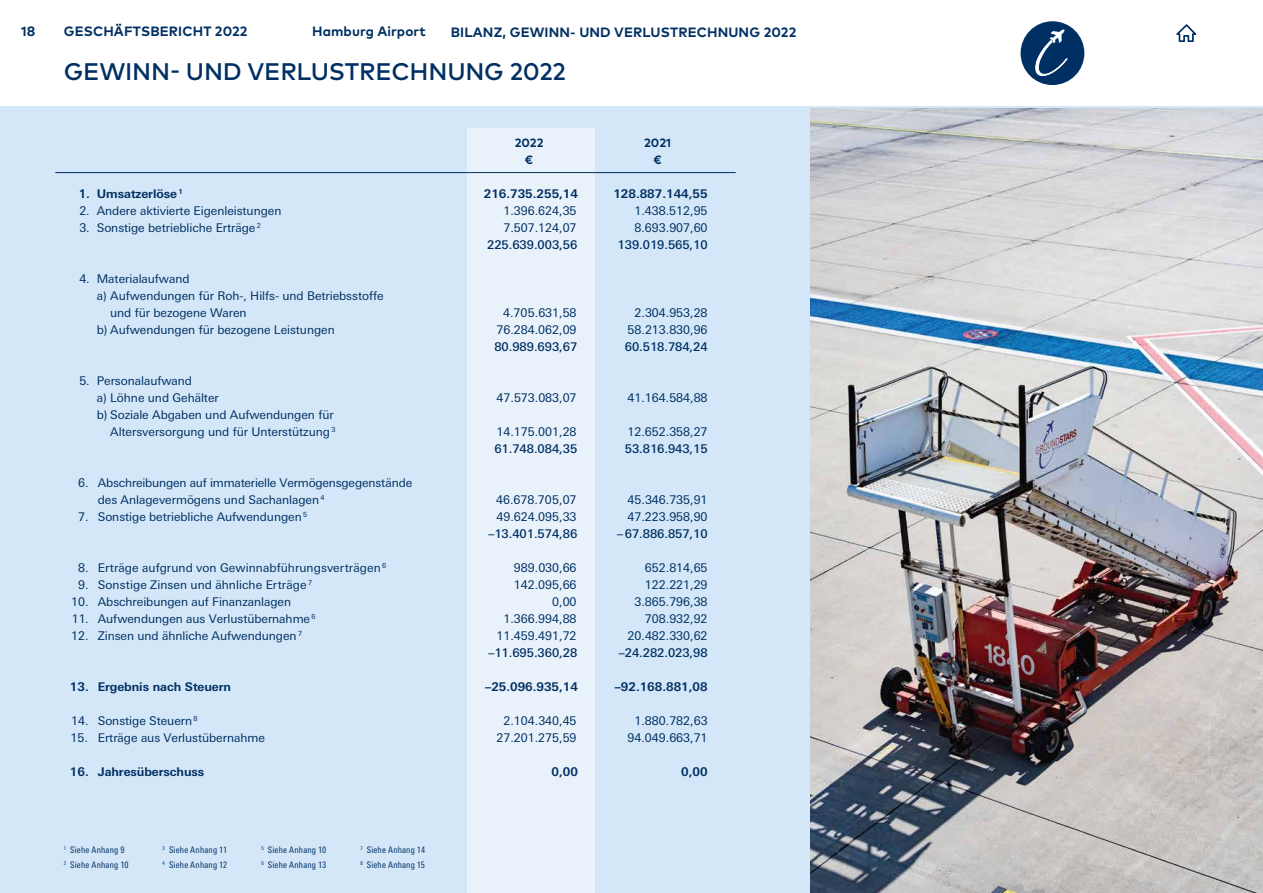
<style>
.page{position:relative;width:1263px;height:893px;background:#fff}
.page>*{position:absolute;margin:0;border:0;box-sizing:border-box;transform-origin:0 0}
.t1{font:500 24px "Mark Pro";letter-spacing:-.01em;color:#003063}
.t2{font:700 13.5px "Mark Pro";letter-spacing:.01em;color:#003063}
.t3{font:12px/17px "LT Univers Basic";letter-spacing:-.005em;color:#003063}
.t4{font:500 12px "LT Univers Basic";color:#003063}
.t5{font:700 12px "LT Univers Basic";letter-spacing:-.005em;color:#003063}
.t6{font:700 12px "Mark Pro";color:#003063}
.t7{font:condensed 9px/14.7px "LT Univers";letter-spacing:.02em;color:#003063}
</style>
<div class="page">
<div style="left:1020px;top:21px;width:64px;height:64px;background:#003063;border-radius:50%"></div>
<svg style="left:1034px;top:21px;width:35px;height:56px"></svg>
<svg style="left:1176px;top:24px;width:20px;height:18px"></svg>
<div style="left:0;top:106px;width:1263px;height:787px;background:#d4e7f8"></div>
<div style="left:468px;top:129px;width:127px;height:764px;background:#e9f2fb"></div>
<hr style="left:55px;top:172px;width:681px;height:1px;background:#003063">
<img style="left:810px;top:108px;width:453px;height:785px">
<p class="t2" style="left:21px;top:21px;width:16px">18</p>
<p class="t2" style="left:64px;top:21px;width:185px">GESCHÄFTSBERICHT 2022</p>
<p class="t2" style="left:312px;top:21px;width:115px">Hamburg Airport</p>
<h1 class="t1" style="left:64px;top:53px;width:503px">GEWINN- UND VERLUSTRECHNUNG 2022</h1>
<p class="t2" style="left:451px;top:22px;width:347px">BILANZ, GEWINN- UND VERLUSTRECHNUNG 2022</p>
<p class="t6" style="left:515px;top:134px;width:30px">2022</p>
<p class="t6" style="left:644px;top:134px;width:28px">2021</p>
<p class="t6" style="left:525px;top:151px;width:10px">€</p>
<p class="t6" style="left:653px;top:151px;width:10px">€</p>
<p class="t5" style="left:79px;top:187px;width:106px">1. Umsatzerlöse <sup>1</sup></p>
<p class="t5" style="left:484px;top:187px;width:96px">216.735.255,14</p>
<p class="t5" style="left:613px;top:187px;width:96px">128.887.144,55</p>
<p class="t3" style="left:79px;top:202px;width:204px">2. Andere aktivierte Eigenleistungen</p>
<p class="t3" style="left:503px;top:202px;width:75px">1.396.624,35</p>
<p class="t3" style="left:634px;top:202px;width:75px">1.438.512,95</p>
<p class="t3" style="left:79px;top:219px;width:183px">3. Sonstige betriebliche Erträge <sup>2</sup></p>
<p class="t3" style="left:503px;top:219px;width:75px">7.507.124,07</p>
<p class="t3" style="left:634px;top:219px;width:75px">8.693.907,60</p>
<p class="t4" style="left:487px;top:238px;width:91px">225.639.003,56</p>
<p class="t4" style="left:618px;top:238px;width:91px">139.019.565,10</p>
<p class="t3" style="left:79px;top:270px;width:112px">4. Materialaufwand</p>
<p class="t3" style="left:97px;top:287px;width:288px">a) Aufwendungen für Roh-, Hilfs- und Betriebsstoffe</p>
<p class="t3" style="left:110px;top:304px;width:138px">und für bezogene Waren</p>
<p class="t3" style="left:503px;top:304px;width:75px">4.705.631,58</p>
<p class="t3" style="left:634px;top:304px;width:75px">2.304.953,28</p>
<p class="t3" style="left:97px;top:321px;width:239px">b) Aufwendungen für bezogene Leistungen</p>
<p class="t3" style="left:496px;top:321px;width:82px">76.284.062,09</p>
<p class="t3" style="left:628px;top:321px;width:81px">58.213.830,96</p>
<p class="t4" style="left:494px;top:340px;width:84px">80.989.693,67</p>
<p class="t4" style="left:625px;top:340px;width:84px">60.518.784,24</p>
<p class="t3" style="left:97px;top:372px;width:124px;text-indent:-17px">5. Personalaufwand<br>a) Löhne und Gehälter</p>
<p class="t3" style="left:497px;top:390px;width:81px">47.573.083,07</p>
<p class="t3" style="left:627px;top:390px;width:82px">41.164.584,88</p>
<p class="t3" style="left:97px;top:407px;width:240px;text-align:right">b) Soziale Abgaben und Aufwendungen für<br>Altersversorgung und für Unterstützung <sup>3</sup></p>
<p class="t3" style="left:98px;top:475px;width:316px;text-indent:-20px">6. Abschreibungen auf immaterielle Vermögensgegenstände des Anlagevermögens und Sachanlagen <sup>4</sup></p>
<p class="t3" style="left:496px;top:424px;width:82px">14.175.001,28</p>
<p class="t3" style="left:628px;top:424px;width:82px">12.652.358,27</p>
<p class="t4" style="left:494px;top:442px;width:84px">61.748.084,35</p>
<p class="t4" style="left:625px;top:442px;width:84px">53.816.943,15</p>
<p class="t3" style="left:496px;top:492px;width:82px">46.678.705,07</p>
<p class="t3" style="left:628px;top:492px;width:81px">45.346.735,91</p>
<p class="t3" style="left:78px;top:509px;width:231px">7. Sonstige betriebliche Aufwendungen <sup>5</sup></p>
<p class="t3" style="left:496px;top:509px;width:81px">49.624.095,33</p>
<p class="t3" style="left:628px;top:509px;width:82px">47.223.958,90</p>
<p class="t4" style="left:488px;top:527px;width:90px">–13.401.574,86</p>
<p class="t4" style="left:617px;top:527px;width:92px">–67.886.857,10</p>
<p class="t3" style="left:78px;top:560px;width:310px">8. Erträge aufgrund von Gewinnabführungsverträgen <sup>6</sup></p>
<p class="t3" style="left:514px;top:560px;width:64px">989.030,66</p>
<p class="t3" style="left:645px;top:560px;width:64px">652.814,65</p>
<p class="t3" style="left:78px;top:577px;width:235px">9. Sonstige Zinsen und ähnliche Erträge <sup>7</sup></p>
<p class="t3" style="left:514px;top:577px;width:64px">142.095,66</p>
<p class="t3" style="left:645px;top:577px;width:64px">122.221,29</p>
<p class="t3" style="left:71px;top:594px;width:221px">10. Abschreibungen auf Finanzanlagen</p>
<p class="t3" style="left:552px;top:594px;width:26px">0,00</p>
<p class="t3" style="left:634px;top:594px;width:75px">3.865.796,38</p>
<p class="t3" style="left:72px;top:611px;width:245px">11. Aufwendungen aus Verlustübernahme <sup>6</sup></p>
<p class="t3" style="left:503px;top:611px;width:75px">1.366.994,88</p>
<p class="t3" style="left:645px;top:611px;width:64px">708.932,92</p>
<p class="t3" style="left:71px;top:628px;width:232px">12. Zinsen und ähnliche Aufwendungen <sup>7</sup></p>
<p class="t3" style="left:496px;top:628px;width:82px">11.459.491,72</p>
<p class="t3" style="left:628px;top:628px;width:81px">20.482.330,62</p>
<p class="t4" style="left:488px;top:646px;width:90px">–11.695.360,28</p>
<p class="t4" style="left:619px;top:646px;width:90px">–24.282.023,98</p>
<p class="t5" style="left:70px;top:680px;width:163px">13. Ergebnis nach Steuern</p>
<p class="t5" style="left:485px;top:680px;width:94px">–25.096.935,14</p>
<p class="t5" style="left:615px;top:680px;width:94px">–92.168.881,08</p>
<p class="t3" style="left:71px;top:713px;width:128px">14. Sonstige Steuern <sup>8</sup></p>
<p class="t3" style="left:503px;top:713px;width:75px">2.104.340,45</p>
<p class="t3" style="left:634px;top:713px;width:75px">1.880.782,63</p>
<p class="t3" style="left:71px;top:730px;width:196px">15. Erträge aus Verlustübernahme</p>
<p class="t3" style="left:496px;top:730px;width:82px">27.201.275,59</p>
<p class="t3" style="left:628px;top:730px;width:82px">94.049.663,71</p>
<p class="t5" style="left:70px;top:765px;width:136px">16. Jahresüberschuss</p>
<p class="t5" style="left:552px;top:765px;width:28px">0,00</p>
<p class="t5" style="left:681px;top:765px;width:28px">0,00</p>
<p class="t7" style="left:64px;top:843px;width:66px"><sup>1</sup> Siehe Anhang 9<br><sup>2</sup> Siehe Anhang 10</p>
<p class="t7" style="left:163px;top:843px;width:66px"><sup>3</sup> Siehe Anhang 11<br><sup>4</sup> Siehe Anhang 12</p>
<p class="t7" style="left:261px;top:843px;width:66px"><sup>5</sup> Siehe Anhang 10<br><sup>6</sup> Siehe Anhang 13</p>
<p class="t7" style="left:360px;top:843px;width:66px"><sup>7</sup> Siehe Anhang 14<br><sup>8</sup> Siehe Anhang 15</p>
</div>
